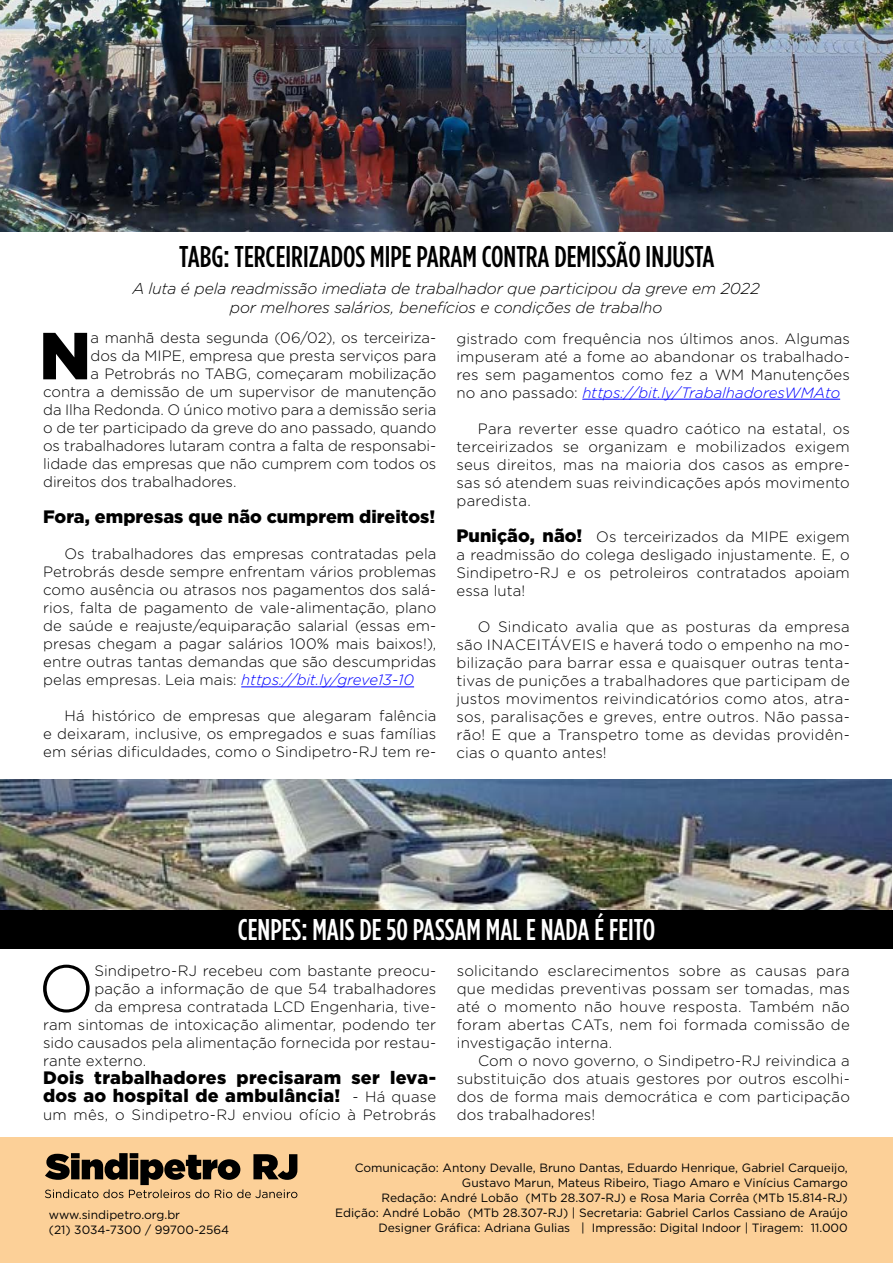
<style>
.page{position:relative;width:893px;height:1263px;background:#fff}
.page>*{position:absolute;margin:0;border:0;box-sizing:border-box;transform-origin:0 0}
.t1{font:900 66.45px "Gotham";color:#000}
.t2{font:300 66.15px "Gotham Rounded";color:#000}
.t3{font:500 30px "Gotham Condensed";color:#000}
.t4{font:500 30px "Gotham Condensed";color:#fff}
.t5{font:900 18px/18px "Gotham";letter-spacing:.01em;color:#000}
.t6{font:italic 300 15.75px/18.8px "Gotham Rounded";letter-spacing:-.01em;color:#000;text-align:center}
.t7{font:300 15px/18px "Gotham Rounded";color:#000;text-align:justify}
.t8{font:12px/15px "Gotham";color:#000;text-align:right}
.s1{font-style:italic;color:#00f}
.s2{font-family:"Gotham";font-weight:900;font-size:18px}
.s3{font-family:"Gotham Rounded";font-weight:300;font-size:15px}
</style>
<div class="page">
<img style="left:0;top:779px;width:892px;height:131px">
<div style="left:0;top:910px;width:893px;height:39px;background:#000"></div>
<img style="left:0;top:0;width:893px;height:231px">
<div style="left:0;top:1137px;width:893px;height:125px;background:#fcd098"></div>
<svg style="left:45px;top:1153px;width:252px;height:45px"></svg>
<hr style="left:241px;top:686px;width:173px;height:1px;background:#00f">
<hr style="left:582px;top:399px;width:258px;height:1px;background:#00f">
<hr style="left:892px;top:396px;width:1px;height:38px;background:#000">
<h3 class="t3" style="left:179px;top:240px;width:537px">TABG: TERCEIRIZADOS MIPE PARAM CONTRA DEMISSÃO INJUSTA</h3>
<p class="t6" style="left:132px;top:278px;width:629px">A luta é pela readmissão imediata de trabalhador que participou da greve em 2022 por melhores salários, benefícios e condições de trabalho</p>
<h1 class="t1" style="left:39px;top:317px;width:54px">N</h1>
<p class="t7" style="left:91px;top:328px;width:347px">a manhã desta segunda (06/02), os terceiriza-</p>
<p class="t7" style="left:91px;top:346px;width:347px">dos da MIPE, empresa que presta serviços para</p>
<p class="t7" style="left:91px;top:364px;width:347px">a Petrobrás no TABG, começaram mobilização</p>
<p class="t7" style="left:43px;top:382px;width:395px">contra a demissão de um supervisor de manutenção</p>
<p class="t7" style="left:43px;top:400px;width:395px">da Ilha Redonda. O único motivo para a demissão seria</p>
<p class="t7" style="left:43px;top:418px;width:395px">o de ter participado da greve do ano passado, quando</p>
<p class="t7" style="left:43px;top:436px;width:395px">os trabalhadores lutaram contra a falta de responsabi-</p>
<p class="t7" style="left:43px;top:454px;width:395px">lidade das empresas que não cumprem com todos os</p>
<p class="t7" style="left:43px;top:472px;width:195px">direitos dos trabalhadores.</p>
<p class="t5" style="left:43px;top:507px;width:394px">Fora, empresas que não cumprem direitos!</p>
<p class="t7" style="left:43px;top:544px;width:395px;text-indent:21px">Os trabalhadores das empresas contratadas pela Petrobrás desde sempre enfrentam vários problemas como ausência ou atrasos nos pagamentos dos salá&shy;rios, falta de pagamento de vale-alimentação, plano de saúde e reajuste/equiparação salarial (essas em&shy;presas chegam a pagar salários 100% mais baixos!), entre outras tantas demandas que são descumpridas pelas empresas. Leia mais: <span class="s1">https://bit.ly/greve13-10</span></p>
<p class="t7" style="left:43px;top:706px;width:395px;text-indent:21px">Há histórico de empresas que alegaram falência e deixaram, inclusive, os empregados e suas famílias em sérias dificuldades, como o Sindipetro-RJ tem re-</p>
<p class="t7" style="left:457px;top:329px;width:395px">gistrado com frequência nos últimos anos. Algumas impuseram até a fome ao abandonar os trabalhado&shy;res sem pagamentos como fez a WM Manutenções no ano passado: <span class="s1">https://bit.ly/TrabalhadoresWMAto</span></p>
<p class="t7" style="left:457px;top:419px;width:395px;text-indent:21px">Para reverter esse quadro caótico na estatal, os terceirizados se organizam e mobilizados exigem seus direitos, mas na maioria dos casos as empre&shy;sas só atendem suas reivindicações após movimento paredista.</p>
<p class="t7" style="left:457px;top:527px;width:395px"><span class="s2">Punição, não!</span> Os terceirizados da MIPE exigem a readmissão do colega desligado injustamente. E, o Sindipetro-RJ e os petroleiros contratados apoiam essa luta!</p>
<p class="t7" style="left:457px;top:617px;width:395px;text-indent:21px">O Sindicato avalia que as posturas da empresa são INACEITÁVEIS e haverá todo o empenho na mo&shy;bilização para barrar essa e quaisquer outras tenta&shy;tivas de punições a trabalhadores que participam de justos movimentos reivindicatórios como atos, atra&shy;sos, paralisações e greves, entre outros. Não passa&shy;rão! E que a Transpetro tome as devidas providên&shy;cias o quanto antes!</p>
<h3 class="t4" style="left:238px;top:913px;width:419px">CENPES: MAIS DE 50 PASSAM MAL E NADA É FEITO</h3>
<h2 class="t2" style="left:38px;top:944px;width:58px">O</h2>
<p class="t7" style="left:94px;top:961px;width:343px">Sindipetro-RJ recebeu com bastante preocu-</p>
<p class="t7" style="left:94px;top:979px;width:343px">pação a informação de que 54 trabalhadores</p>
<p class="t7" style="left:94px;top:997px;width:343px">da empresa contratada LCD Engenharia, tive-</p>
<p class="t7" style="left:43px;top:1015px;width:395px">ram sintomas de intoxicação alimentar, podendo ter</p>
<p class="t7" style="left:43px;top:1033px;width:395px">sido causados pela alimentação fornecida por restau-</p>
<p class="t7" style="left:43px;top:1051px;width:105px">rante externo.</p>
<p class="t5" style="left:43px;top:1068px;width:395px">Dois trabalhadores precisaram ser leva&shy;dos ao hospital de ambulância! <span class="s3">- Há quase</span></p>
<p class="t7" style="left:43px;top:1105px;width:395px">um mês, o Sindipetro-RJ enviou ofício à Petrobrás</p>
<p class="t7" style="left:457px;top:961px;width:395px">solicitando esclarecimentos sobre as causas para que medidas preventivas possam ser tomadas, mas até o momento não houve resposta. Também não foram abertas CATs, nem foi formada comissão de investigação interna.</p>
<p class="t7" style="left:457px;top:1051px;width:395px;text-indent:21px">Com o novo governo, o Sindipetro-RJ reivindica a substituição dos atuais gestores por outros escolhi&shy;dos de forma mais democrática e com participação dos trabalhadores!</p>
<p class="t8" style="left:49px;top:1207px;width:182px;text-align:left">www.sindipetro.org.br<br>(21) 3034-7300 / 99700-2564</p>
<p class="t8" style="left:335px;top:1159px;width:514px">Comunicação: Antony Devalle, Bruno Dantas, Eduardo Henrique, Gabriel Carqueijo, Gustavo Marun, Mateus Ribeiro, Tiago Amaro e Vinícius Camargo<br>Redação: André Lobão (MTb 28.307-RJ) e Rosa Maria Corrêa (MTb 15.814-RJ)<br>Edição: André Lobão (MTb 28.307-RJ) | Secretaria: Gabriel Carlos Cassiano de Araújo Designer Gráfica: Adriana Gulias | Impressão: Digital Indoor | Tiragem: 11.000</p>
</div>
